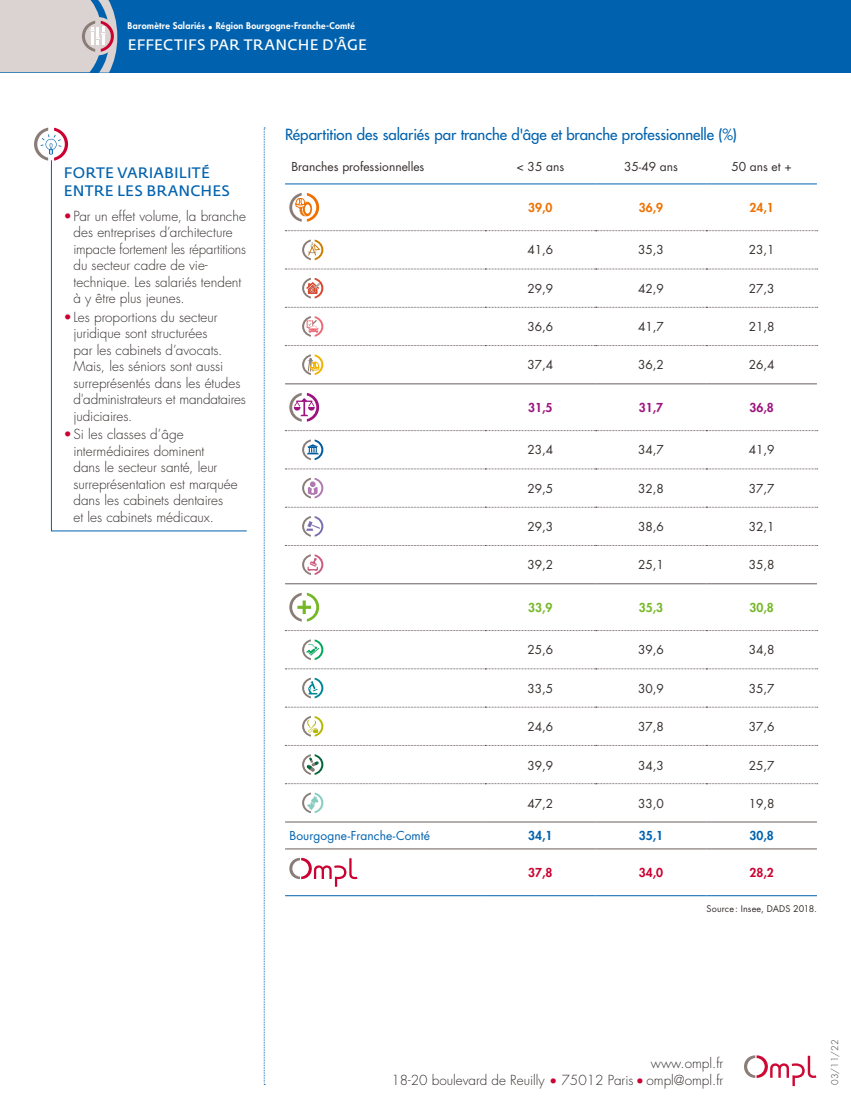
<style>
.page{position:relative;width:851px;height:1106px;background:#fff}
.page>*{position:absolute;margin:0;border:0;box-sizing:border-box;transform-origin:0 0}
.t1{font:500 15px "Futura Std";letter-spacing:-.005em;color:#0062ae}
.t2{font:15px/18px "Fedra Sans Std";letter-spacing:.015em;color:#0062ae}
.t3{font:15px "Fedra Sans Std";letter-spacing:.02em;color:#fff}
.t4{font:300 13.5px/16.5px "Futura Std";color:#352f2d}
.t5{font:12px "Futura Std";color:#352f2d}
.t6{font:12px "Futura Std";letter-spacing:.01em;color:#0062ae}
.t7{font:800 12px "Futura Std";color:#ee7100}
.t8{font:800 12px "Futura Std";color:#9d1380}
.t9{font:800 12px "Futura Std";color:#75b726}
.t10{font:800 12px "Futura Std";color:#0062ae}
.t11{font:800 12px "Futura Std";color:#cb0132}
.t12{font:800 9px "Futura Std";letter-spacing:.025em;color:#fff}
.t13{font:9px "Futura Std";letter-spacing:.015em;color:#352f2d}
.t14{font:300 9px "Futura Std";color:#352f2d}
.s1{font-weight:400;color:#cb0132}
.s2{color:#cb0132}
</style>
<div class="page">
<div style="left:0;top:0;width:850px;height:72px;background:#0062ae"></div>
<svg style="left:264px;top:128px;width:1px;height:957px"></svg>
<svg style="left:34px;top:128px;width:34px;height:33px"></svg>
<svg style="left:51px;top:159px;width:196px;height:372px"></svg>
<svg style="left:744px;top:1055px;width:72px;height:31px"></svg>
<svg style="left:0;top:0;width:117px;height:73px;background:#cbc8cc"></svg>
<svg style="left:485px;top:231px;width:331px;height:354px"></svg>
<hr style="left:285px;top:184px;width:200px;height:1px;background:#0062ae">
<hr style="left:485px;top:184px;width:110px;height:1px;background:#0062ae">
<hr style="left:595px;top:184px;width:111px;height:1px;background:#0062ae">
<hr style="left:706px;top:184px;width:110px;height:1px;background:#0062ae">
<svg style="left:285px;top:230px;width:532px;height:1px"></svg>
<svg style="left:285px;top:269px;width:532px;height:1px"></svg>
<svg style="left:285px;top:307px;width:532px;height:1px"></svg>
<svg style="left:285px;top:345px;width:532px;height:1px"></svg>
<svg style="left:285px;top:430px;width:532px;height:1px"></svg>
<svg style="left:285px;top:468px;width:532px;height:1px"></svg>
<svg style="left:285px;top:507px;width:532px;height:1px"></svg>
<svg style="left:285px;top:545px;width:532px;height:1px"></svg>
<svg style="left:285px;top:630px;width:532px;height:1px"></svg>
<svg style="left:285px;top:668px;width:532px;height:1px"></svg>
<svg style="left:285px;top:707px;width:532px;height:1px"></svg>
<svg style="left:285px;top:745px;width:532px;height:1px"></svg>
<hr style="left:285px;top:383px;width:200px;height:1px;background:#6a5e5d">
<hr style="left:485px;top:383px;width:110px;height:1px;background:#6a5e5d">
<hr style="left:595px;top:383px;width:111px;height:1px;background:#6a5e5d">
<hr style="left:706px;top:383px;width:110px;height:1px;background:#6a5e5d">
<hr style="left:285px;top:583px;width:200px;height:1px;background:#6a5e5d">
<hr style="left:485px;top:583px;width:110px;height:1px;background:#6a5e5d">
<hr style="left:595px;top:583px;width:111px;height:1px;background:#6a5e5d">
<hr style="left:706px;top:583px;width:110px;height:1px;background:#6a5e5d">
<svg style="left:285px;top:783px;width:532px;height:1px"></svg>
<hr style="left:285px;top:821px;width:200px;height:1px;background:#6a5e5d">
<hr style="left:485px;top:821px;width:110px;height:1px;background:#6a5e5d">
<hr style="left:595px;top:821px;width:111px;height:1px;background:#6a5e5d">
<hr style="left:706px;top:821px;width:110px;height:1px;background:#6a5e5d">
<hr style="left:285px;top:848px;width:200px;height:1px;background:#6a5e5d">
<hr style="left:485px;top:848px;width:110px;height:1px;background:#6a5e5d">
<hr style="left:595px;top:848px;width:111px;height:1px;background:#6a5e5d">
<hr style="left:706px;top:848px;width:110px;height:1px;background:#6a5e5d">
<hr style="left:285px;top:895px;width:200px;height:1px;background:#0062ae">
<hr style="left:485px;top:895px;width:110px;height:1px;background:#0062ae">
<hr style="left:595px;top:895px;width:111px;height:1px;background:#0062ae">
<hr style="left:706px;top:895px;width:110px;height:1px;background:#0062ae">
<svg style="left:289px;top:193px;width:30px;height:29px"></svg>
<svg style="left:302px;top:239px;width:21px;height:21px"></svg>
<svg style="left:302px;top:278px;width:21px;height:20px"></svg>
<svg style="left:302px;top:316px;width:21px;height:21px"></svg>
<svg style="left:302px;top:354px;width:21px;height:21px"></svg>
<svg style="left:289px;top:393px;width:30px;height:29px"></svg>
<svg style="left:302px;top:439px;width:21px;height:21px"></svg>
<svg style="left:302px;top:478px;width:21px;height:20px"></svg>
<svg style="left:302px;top:516px;width:21px;height:20px"></svg>
<svg style="left:302px;top:554px;width:21px;height:21px"></svg>
<svg style="left:289px;top:592px;width:30px;height:29px"></svg>
<svg style="left:302px;top:639px;width:21px;height:21px"></svg>
<svg style="left:302px;top:677px;width:21px;height:21px"></svg>
<svg style="left:302px;top:716px;width:21px;height:20px"></svg>
<svg style="left:302px;top:754px;width:21px;height:21px"></svg>
<svg style="left:302px;top:792px;width:21px;height:21px"></svg>
<svg style="left:289px;top:858px;width:68px;height:28px"></svg>
<p class="t12" style="left:128px;top:20px;width:229px">Baromètre Salariés • Région Bourgogne-Franche-Comté</p>
<p class="t3" style="left:128px;top:35px;width:241px">EFFECTIFS PAR TRANCHE D'ÂGE</p>
<p class="t2" style="left:64px;top:163px;width:168px">FORTE VARIABILITÉ<br>ENTRE LES BRANCHES</p>
<p class="t4" style="left:73px;top:208px;width:174px;text-indent:-10px"><span class="s1">•</span>Par un effet volume, la branche des entreprises d’architecture impacte fortement les répartitions du secteur cadre de vie&shy;technique. Les salariés tendent à y être plus jeunes.</p>
<p class="t4" style="left:73px;top:309px;width:174px;text-indent:-10px"><span class="s1">•</span>Les proportions du secteur juridique sont structurées<br>par les cabinets d’avocats.<br>Mais, les séniors sont aussi surreprésentés dans les études d'administrateurs et mandataires judiciaires.</p>
<p class="t4" style="left:73px;top:426px;width:166px;text-indent:-10px"><span class="s1">•</span>Si les classes d’âge intermédiaires dominent<br>dans le secteur santé, leur surreprésentation est marquée dans les cabinets dentaires<br>et les cabinets médicaux.</p>
<p class="t1" style="left:285px;top:125px;width:453px">Répartition des salariés par tranche d'âge et branche professionnelle (%)</p>
<p class="t5" style="left:291px;top:159px;width:134px">Branches professionnelles</p>
<p class="t5" style="left:516px;top:159px;width:49px">&lt; 35 ans</p>
<p class="t5" style="left:624px;top:159px;width:55px">35-49 ans</p>
<p class="t5" style="left:731px;top:159px;width:62px">50 ans et +</p>
<p class="t7" style="left:528px;top:200px;width:26px">39,0</p>
<p class="t7" style="left:638px;top:200px;width:26px">36,9</p>
<p class="t7" style="left:749px;top:200px;width:26px">24,1</p>
<p class="t5" style="left:527px;top:242px;width:27px">41,6</p>
<p class="t5" style="left:638px;top:242px;width:27px">35,3</p>
<p class="t5" style="left:748px;top:242px;width:27px">23,1</p>
<p class="t5" style="left:527px;top:280px;width:27px">29,9</p>
<p class="t5" style="left:638px;top:280px;width:27px">42,9</p>
<p class="t5" style="left:748px;top:280px;width:27px">27,3</p>
<p class="t5" style="left:527px;top:319px;width:27px">36,6</p>
<p class="t5" style="left:638px;top:319px;width:27px">41,7</p>
<p class="t5" style="left:748px;top:319px;width:27px">21,8</p>
<p class="t5" style="left:527px;top:357px;width:27px">37,4</p>
<p class="t5" style="left:638px;top:357px;width:27px">36,2</p>
<p class="t5" style="left:748px;top:357px;width:27px">26,4</p>
<p class="t8" style="left:528px;top:400px;width:26px">31,5</p>
<p class="t8" style="left:638px;top:400px;width:26px">31,7</p>
<p class="t8" style="left:749px;top:400px;width:26px">36,8</p>
<p class="t5" style="left:527px;top:442px;width:27px">23,4</p>
<p class="t5" style="left:638px;top:442px;width:27px">34,7</p>
<p class="t5" style="left:748px;top:442px;width:27px">41,9</p>
<p class="t5" style="left:527px;top:480px;width:27px">29,5</p>
<p class="t5" style="left:638px;top:480px;width:27px">32,8</p>
<p class="t5" style="left:748px;top:480px;width:27px">37,7</p>
<p class="t5" style="left:527px;top:519px;width:27px">29,3</p>
<p class="t5" style="left:638px;top:519px;width:27px">38,6</p>
<p class="t5" style="left:748px;top:519px;width:27px">32,1</p>
<p class="t5" style="left:527px;top:557px;width:27px">39,2</p>
<p class="t5" style="left:638px;top:557px;width:27px">25,1</p>
<p class="t5" style="left:748px;top:557px;width:27px">35,8</p>
<p class="t9" style="left:528px;top:599px;width:26px">33,9</p>
<p class="t9" style="left:638px;top:599px;width:26px">35,3</p>
<p class="t9" style="left:749px;top:599px;width:26px">30,8</p>
<p class="t5" style="left:527px;top:642px;width:27px">25,6</p>
<p class="t5" style="left:638px;top:642px;width:27px">39,6</p>
<p class="t5" style="left:748px;top:642px;width:27px">34,8</p>
<p class="t5" style="left:527px;top:680px;width:27px">33,5</p>
<p class="t5" style="left:638px;top:680px;width:27px">30,9</p>
<p class="t5" style="left:748px;top:680px;width:27px">35,7</p>
<p class="t5" style="left:527px;top:718px;width:27px">24,6</p>
<p class="t5" style="left:638px;top:718px;width:27px">37,8</p>
<p class="t5" style="left:748px;top:718px;width:27px">37,6</p>
<p class="t5" style="left:527px;top:757px;width:27px">39,9</p>
<p class="t5" style="left:638px;top:757px;width:27px">34,3</p>
<p class="t5" style="left:748px;top:757px;width:27px">25,7</p>
<p class="t5" style="left:527px;top:795px;width:27px">47,2</p>
<p class="t5" style="left:638px;top:795px;width:27px">33,0</p>
<p class="t5" style="left:748px;top:795px;width:27px">19,8</p>
<p class="t6" style="left:289px;top:828px;width:142px">Bourgogne-Franche-Comté</p>
<p class="t10" style="left:528px;top:828px;width:26px">34,1</p>
<p class="t10" style="left:638px;top:828px;width:26px">35,1</p>
<p class="t10" style="left:749px;top:828px;width:26px">30,8</p>
<p class="t11" style="left:528px;top:864px;width:26px">37,8</p>
<p class="t11" style="left:638px;top:864px;width:26px">34,0</p>
<p class="t11" style="left:749px;top:864px;width:26px">28,2</p>
<p class="t13" style="left:706px;top:903px;width:112px">Source: Insee, DADS 2018.</p>
<p class="t4" style="left:391px;top:1055px;width:333px;text-align:right">www.ompl.fr<br>18-20 boulevard de Reuilly <span class="s2">•</span> 75012 Paris <span class="s2">•</span> ompl@ompl.fr</p>
<p class="t14" style="left:829px;top:1084px;width:46px;rotate:-90deg">03/11/22</p>
</div>
